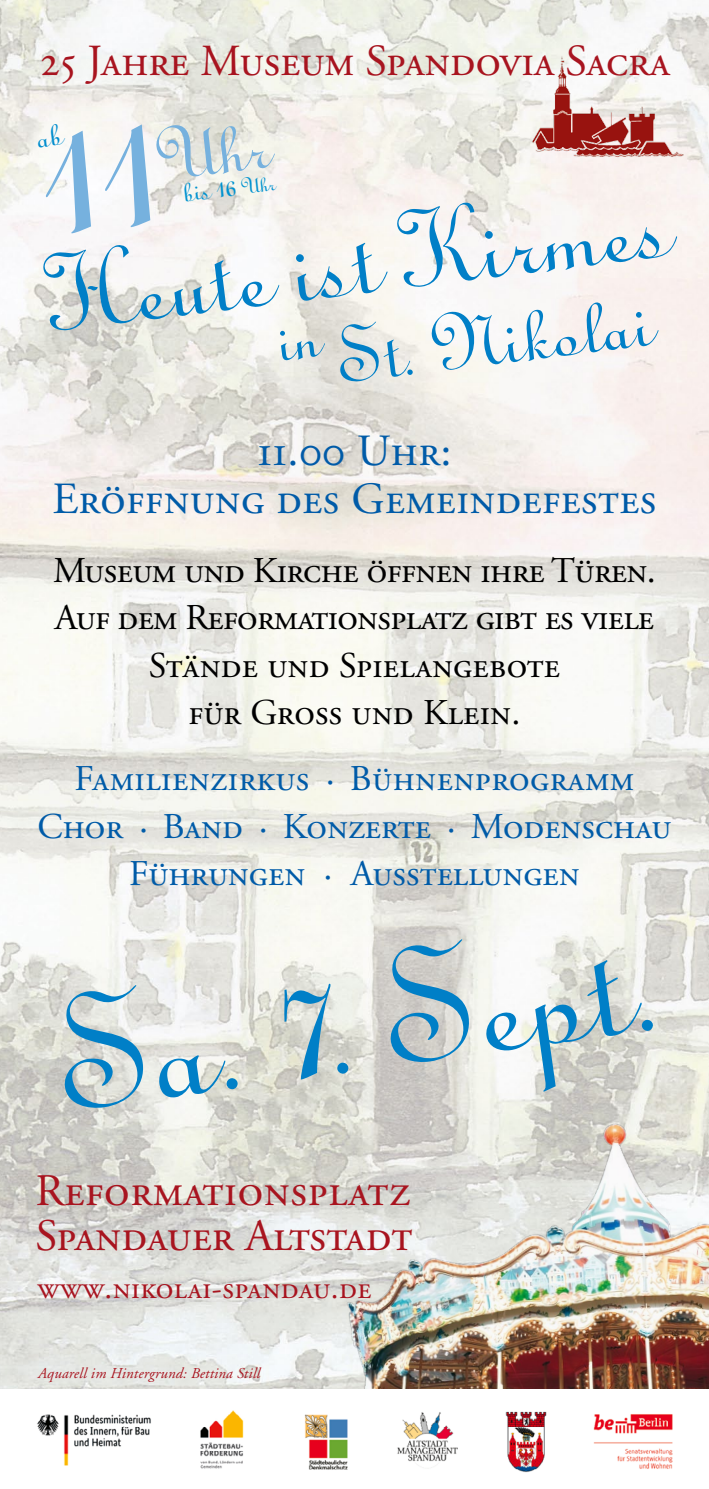
<style>
.page{position:relative;width:709px;height:1489px;background:#fff}
.page>*{position:absolute;margin:0;border:0;box-sizing:border-box;transform-origin:0 0}
.t1{font:122.25px "Linoscript";color:#007fc7}
.t2{font:90.25px "Linoscript";color:#007fc7}
.t3{font:45px/45px "Adobe Garamond Regular SC";color:#a8141f}
.t4{font:44.5px/47.5px "Adobe Garamond Regular SC";letter-spacing:.01em;color:#005ba8;text-align:center}
.t5{font:44.25px "Adobe Garamond Regular SC";color:#a8141f}
.t6{font:36.25px/47.5px "Adobe Garamond Regular SC";letter-spacing:-.015em;color:#000;text-align:center}
.t7{font:36.25px/47.5px "Adobe Garamond Regular SC";color:#005ba8;text-align:center}
.t8{font:34.25px "Linoscript";color:#0092d0}
.t9{font:31.25px "Adobe Garamond Regular SC";letter-spacing:.015em;color:#a8141f}
.t10{font:italic 15px "Adobe Garamond";letter-spacing:.015em;color:#a8141f}
.s1{font-size:38.75px}
.s2{font-size:25.5px}
</style>
<div class="page">
<img style="left:0;top:0;width:709px;height:1389px">
<img style="left:524px;top:52px;width:168px;height:110px">
<img style="left:339px;top:1113px;width:370px;height:276px">
<svg style="left:63px;top:939px;width:590px;height:170px"></svg>
<img style="left:37px;top:1410px;width:636px;height:63px">
<svg style="left:38px;top:120px;width:238px;height:113px"></svg>
<p class="t5" style="left:40px;top:37px;width:631px">25 Jahre Museum Spandovia Sacra</p>
<p class="t8" style="left:180px;top:174px;width:94px;rotate:-7deg">bis <span class="s1">16</span> <span class="s2">Uhr</span></p>
<h1 class="t1" style="left:36px;top:234px;width:627px;rotate:-7deg">Heute ist Kirmes</h1>
<h2 class="t2" style="left:271px;top:318px;width:376px;rotate:-7deg"><sup>in</sup> St. Nikolai</h2>
<p class="t4" style="left:52px;top:428px;width:605px">11.00 Uhr:<br>Eröffnung des Gemeindefestes</p>
<p class="t6" style="left:53px;top:547px;width:604px">Museum und Kirche öffnen ihre Türen.<br>Auf dem Reformationsplatz gibt es viele<br>Stände und Spielangebote<br>für Groß und Klein.</p>
<p class="t7" style="left:38px;top:756px;width:635px">Familienzirkus · Bühnenprogramm<br>Chor · Band · Konzerte · Modenschau<br>Führungen · Ausstellungen</p>
<p class="t3" style="left:35px;top:1169px;width:379px">Reformationsplatz<br>Spandauer Altstadt</p>
<p class="t9" style="left:38px;top:1271px;width:335px">www.nikolai-spandau.de</p>
<p class="t10" style="left:38px;top:1364px;width:223px">Aquarell im Hintergrund: Bettina Still</p>
</div>
